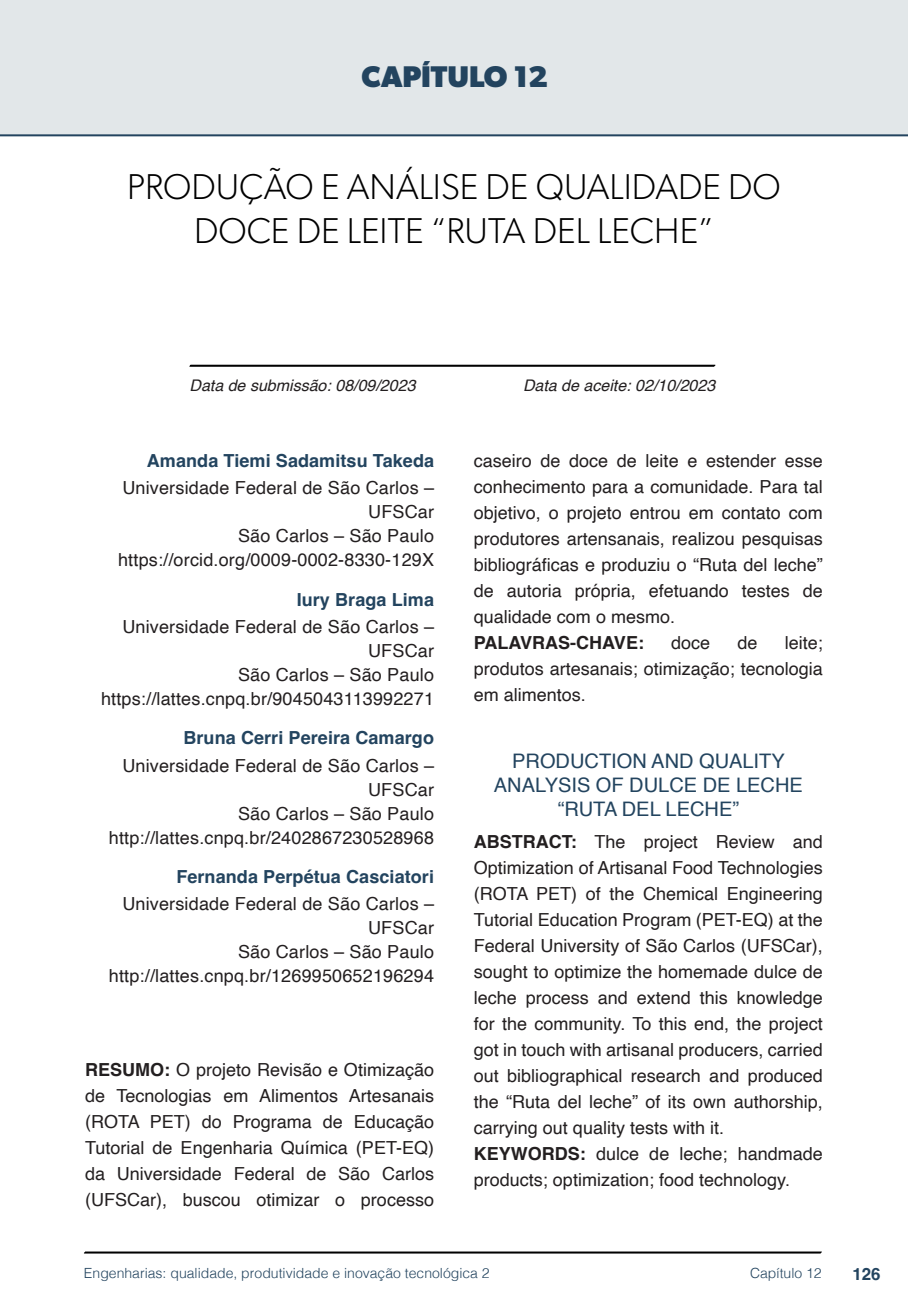
<style>
.page{position:relative;width:908px;height:1304px;background:#fff}
.page>*{position:absolute;margin:0;border:0;box-sizing:border-box;transform-origin:0 0}
.t1{font:300 36px/44px "Gibson";color:#000;text-align:center}
.t2{font:700 30px "Gibson";color:#23445f}
.t3{font:20px/24px "Helvetica";color:#23445f;text-align:center}
.t4{font:18px/26px "Helvetica";color:#231f20;text-align:right}
.t5{font:700 18px "Helvetica";letter-spacing:.005em;color:#23445f}
.t6{font:700 18px "Helvetica";color:#231f20}
.t7{font:700 16.8px "Helvetica";color:#23445f}
.t8{font:italic 16px "Helvetica";color:#231f20}
.t9{font:300 14px "Helvetica";color:#23445f}
.s1{font-weight:700}
</style>
<div class="page">
<svg style="left:84px;top:1251px;width:737px;height:3px;background:#515151"></svg>
<svg style="left:189px;top:364px;width:526px;height:3px;background:#4f4f4f"></svg>
<div style="left:0;top:0;width:907px;height:136px;background:#e2e7e9"></div>
<div style="left:44px;top:72px;width:68px;height:61px;background:#e2e7e9"></div>
<h2 class="t2" style="left:361px;top:58px;width:188px">CAPÍTULO 12</h2>
<h1 class="t1" style="left:127px;top:164px;width:655px">PRODUÇÃO E ANÁLISE DE QUALIDADE DO<br>DOCE DE LEITE “RUTA DEL LECHE”</h1>
<p class="t8" style="left:189px;top:373px;width:227px">Data de submissão: 08/09/2023</p>
<p class="t8" style="left:523px;top:373px;width:194px">Data de aceite: 02/10/2023</p>
<p class="t5" style="left:147px;top:450px;width:288px">Amanda Tiemi Sadamitsu Takeda</p>
<p class="t4" style="left:118px;top:477px;width:317px;line-height:24px">Universidade Federal de São Carlos –<br>UFSCar<br>São Carlos – São Paulo https://orcid.org/0009-0002-8330-129X</p>
<p class="t5" style="left:296px;top:588px;width:139px">Iury Braga Lima</p>
<p class="t4" style="left:101px;top:615px;width:334px;line-height:24px">Universidade Federal de São Carlos –<br>UFSCar<br>São Carlos – São Paulo https://lattes.cnpq.br/9045043113992271</p>
<p class="t5" style="left:183px;top:727px;width:252px">Bruna Cerri Pereira Camargo</p>
<p class="t4" style="left:109px;top:754px;width:326px;line-height:24px">Universidade Federal de São Carlos –<br>UFSCar<br>São Carlos – São Paulo http://lattes.cnpq.br/2402867230528968</p>
<p class="t5" style="left:176px;top:866px;width:259px">Fernanda Perpétua Casciatori</p>
<p class="t4" style="left:109px;top:893px;width:326px;line-height:24px">Universidade Federal de São Carlos –<br>UFSCar<br>São Carlos – São Paulo http://lattes.cnpq.br/1269950652196294</p>
<p class="t4" style="left:85px;top:1058px;width:350px;text-align:justify"><span class="s1">RESUMO:</span> O projeto Revisão e Otimização de Tecnologias em Alimentos Artesanais (ROTA PET) do Programa de Educação Tutorial de Engenharia Química (PET-EQ) da Universidade Federal de São Carlos (UFSCar), buscou otimizar o processo</p>
<p class="t4" style="left:473px;top:448px;width:350px;text-align:justify">caseiro de doce de leite e estender esse conhecimento para a comunidade. Para tal objetivo, o projeto entrou em contato com produtores artensanais, realizou pesquisas bibliográficas e produziu o “Ruta del leche” de autoria própria, efetuando testes de qualidade com o mesmo.</p>
<p class="t6" style="left:473px;top:632px;width:172px">PALAVRAS-CHAVE:</p>
<p class="t4" style="left:671px;top:630px;width:41px">doce</p>
<p class="t4" style="left:737px;top:630px;width:22px">de</p>
<p class="t4" style="left:473px;top:630px;width:350px;text-align:justify;text-indent:311px">leite; produtos artesanais; otimização; tecnologia em alimentos.</p>
<p class="t3" style="left:493px;top:750px;width:310px">PRODUCTION AND QUALITY<br>ANALYSIS OF DULCE DE LECHE “RUTA DEL LECHE”</p>
<p class="t4" style="left:473px;top:829px;width:350px;text-align:left"><span class="s1">ABSTRACT:</span> The project Review and Optimization of Artisanal Food Technologies (ROTA PET) of the Chemical Engineering Tutorial Education Program (PET-EQ) at the Federal University of São Carlos (UFSCar), sought to optimize the homemade dulce de leche process and extend this knowledge for the community. To this end, the project got in touch with artisanal producers, carried out bibliographical research and produced the “Ruta del leche” of its own authorship, carrying out quality tests with it.<br><span class="s1">KEYWORDS:</span> dulce de leche; handmade products; optimization; food technology.</p>
<p class="t9" style="left:84px;top:1261px;width:407px">Engenharias: qualidade, produtividade e inovação tecnológica 2</p>
<p class="t9" style="left:749px;top:1261px;width:73px">Capítulo 12</p>
<p class="t7" style="left:851px;top:1264px;width:30px">126</p>
</div>
